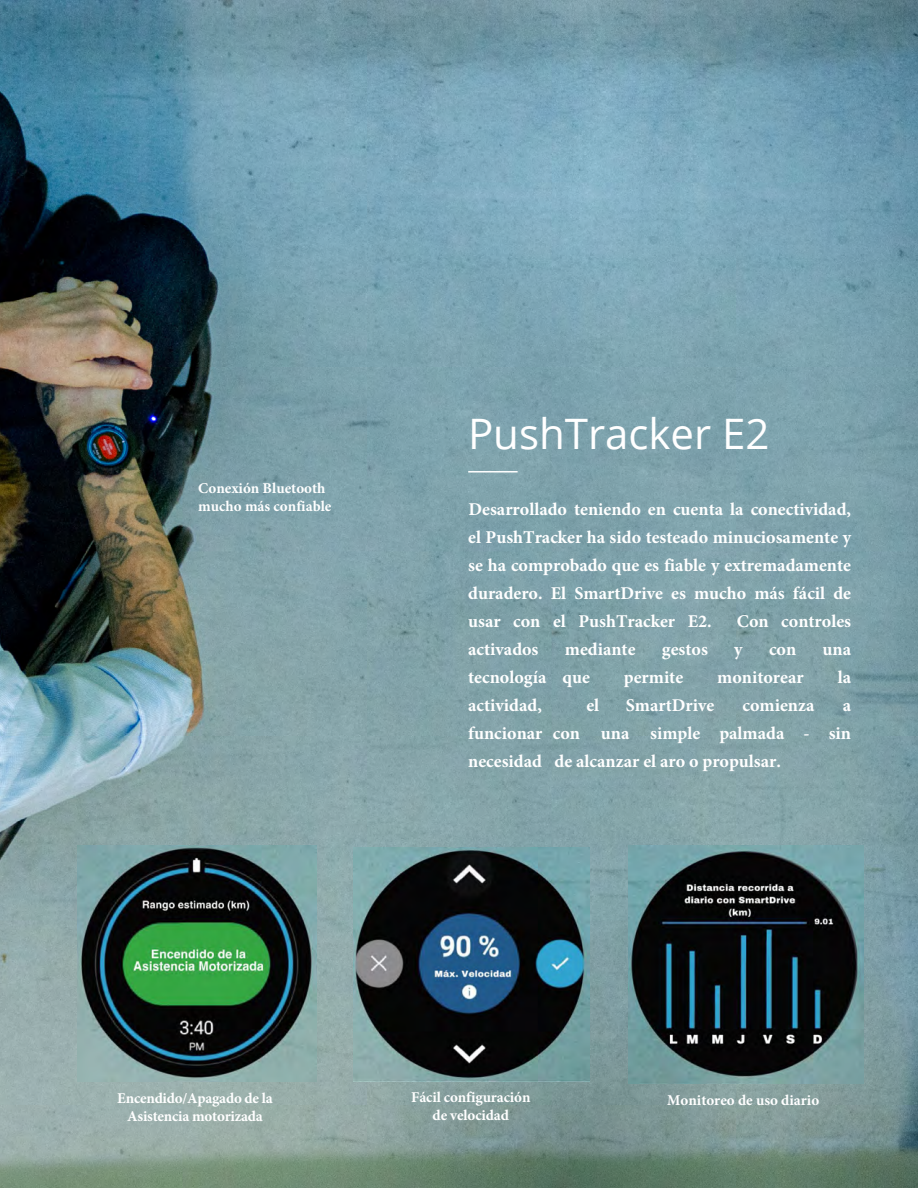
<style>
.page{position:relative;width:918px;height:1188px;background:#fff}
.page>*{position:absolute;margin:0;border:0;box-sizing:border-box;transform-origin:0 0}
.t1{font:42px "Open Sans";color:#fff}
.t2{font:700 18px/28px "Minion Pro";color:#fff;text-align:justify}
.t3{font:700 15px/18px "Minion Pro";letter-spacing:-.01em;color:#fff;text-align:center}
</style>
<div class="page">
<img style="left:0;top:0;width:918px;height:1188px">
<hr style="left:468px;top:471px;width:50px;height:2px;background:#fff">
<img style="left:77px;top:846px;width:239px;height:236px">
<img style="left:353px;top:848px;width:236px;height:234px">
<img style="left:628px;top:845px;width:235px;height:239px">
<p class="t3" style="left:198px;top:479px;width:135px;text-align:left">Conexión Bluetooth mucho más confiable</p>
<p class="t1" style="left:468px;top:405px;width:303px">PushTracker E2</p>
<p class="t2" style="left:468px;top:495px;width:384px">Desarrollado teniendo en cuenta la conectividad, el PushTracker ha sido testeado minuciosamente y se ha comprobado que es fiable y extremadamente duradero. El SmartDrive es mucho más fácil de usar con el PushTracker E2.</p>
<p class="t2" style="left:737px;top:607px;width:116px">Con controles</p>
<p class="t2" style="left:468px;top:635px;width:72px">activados</p>
<p class="t2" style="left:565px;top:635px;width:72px">mediante</p>
<p class="t2" style="left:662px;top:635px;width:48px">gestos</p>
<p class="t2" style="left:734px;top:635px;width:10px">y</p>
<p class="t2" style="left:769px;top:635px;width:29px">con</p>
<p class="t2" style="left:823px;top:635px;width:30px">una</p>
<p class="t2" style="left:468px;top:663px;width:123px">tecnología que</p>
<p class="t2" style="left:624px;top:663px;width:61px">permite</p>
<p class="t2" style="left:717px;top:663px;width:88px">monitorear</p>
<p class="t2" style="left:838px;top:663px;width:15px">la</p>
<p class="t2" style="left:468px;top:691px;width:75px">actividad,</p>
<p class="t2" style="left:586px;top:691px;width:14px">el</p>
<p class="t2" style="left:626px;top:691px;width:90px">SmartDrive</p>
<p class="t2" style="left:743px;top:691px;width:73px">comienza</p>
<p class="t2" style="left:468px;top:691px;width:384px;text-indent:375px">a funcionar con una simple palmada - sin necesidad de alcanzar el aro o propulsar.</p>
<p class="t3" style="left:117px;top:1090px;width:157px">Encendido/Apagado de la<br>Asistencia motorizada</p>
<p class="t3" style="left:411px;top:1088px;width:121px">Fácil configuración de velocidad</p>
<p class="t3" style="left:667px;top:1091px;width:154px">Monitoreo de uso diario</p>
</div>
